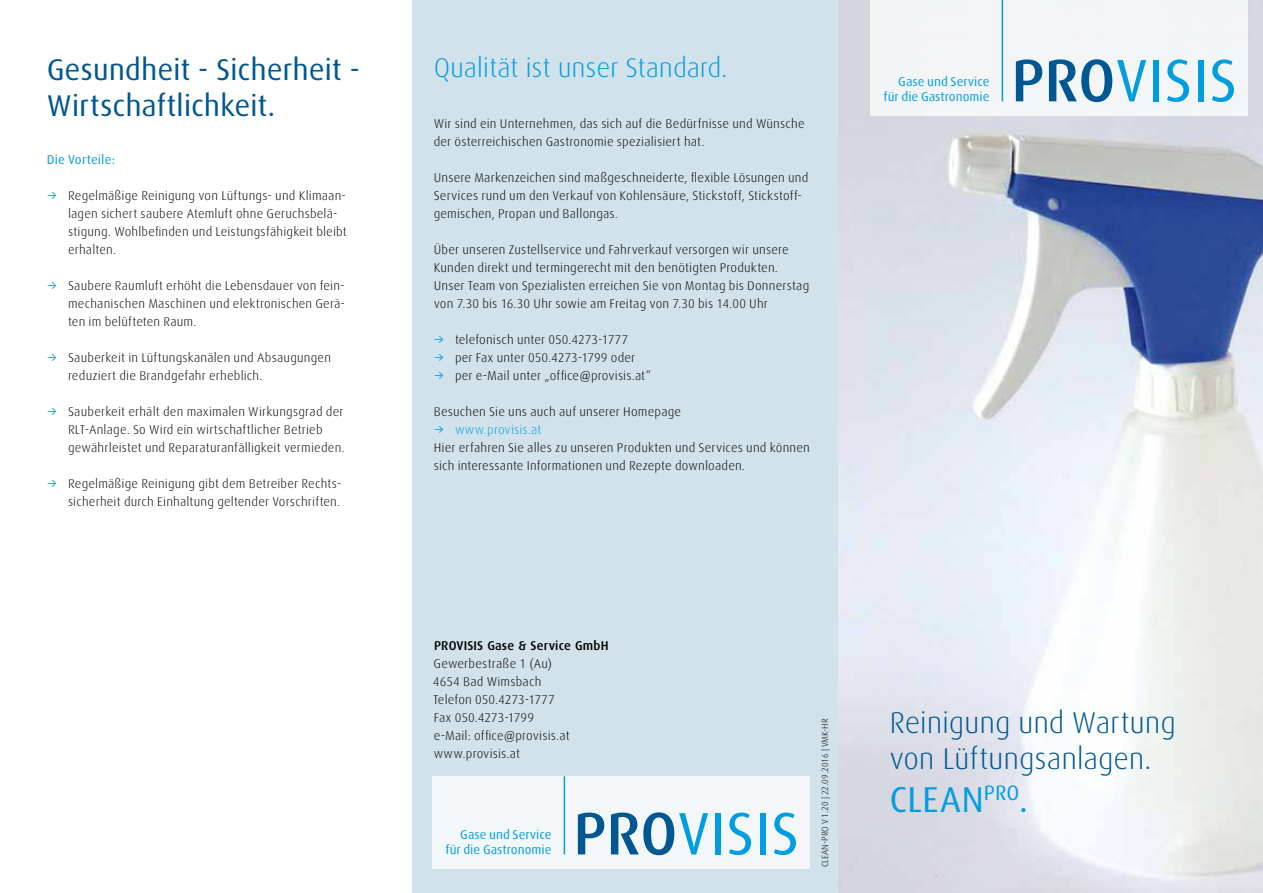
<style>
.page{position:relative;width:1263px;height:893px;background:#fff}
.page>*{position:absolute;margin:0;border:0;box-sizing:border-box;transform-origin:0 0}
.t1{font:60px "Linde Dax";color:#009ee0}
.t2{font:36px "Linde Dax OT";color:#009ee0}
.t3{font:30px/36px "Linde Dax OT";letter-spacing:-.01em;color:#005791}
.t4{font:300 30px/36px "Linde Dax OT";letter-spacing:-.005em;color:#005791}
.t5{font:300 27px "Linde Dax OT";letter-spacing:-.01em;color:#009ee0}
.t6{font:300 12.75px/18px "Linde Dax OT";letter-spacing:.01em;color:#000}
.t7{font:12.75px/15.3px "Linde Dax";color:#009ee0;text-align:right}
.t8{font:500 12.75px "Linde Dax OT";letter-spacing:.015em;color:#000}
.t9{font:12.75px "Linde Dax OT";letter-spacing:.01em;color:#009ee0}
.t10{font:300 9px "Linde Dax";color:#000}
.s1{font-family:"Linde Dax Office";font-weight:700;color:#009ee0}
.s2{color:#009ee0}
.s3{font-weight:500;color:#005791}
</style>
<div class="page">
<img style="left:838px;top:0;width:425px;height:893px">
<div style="left:412px;top:0;width:426px;height:893px;background:#d1e2eb"></div>
<div style="left:871px;top:0;width:377px;height:116px;background:#f4f5f7"></div>
<hr style="left:1002px;top:0;width:1px;height:101px;background:#009ee0">
<div style="left:433px;top:776px;width:377px;height:93px;background:#f3f7f9"></div>
<hr style="left:564px;top:776px;width:1px;height:78px;background:#009ee0">
<h3 class="t3" style="left:47px;top:50px;width:315px">Gesundheit - Sicherheit -<br>Wirtschaftlichkeit.</h3>
<p class="t9" style="left:47px;top:152px;width:70px">Die Vorteile:</p>
<p class="t6" style="left:68px;top:186px;width:280px;text-indent:-21px"><span class="s1">→</span> Regelmäßige Reinigung von Lüftungs- und Klimaan&shy;lagen sichert saubere Atemluft ohne Geruchsbelä&shy;stigung. Wohlbefinden und Leistungsfähigkeit bleibt erhalten.</p>
<p class="t6" style="left:68px;top:276px;width:279px;text-align:justify;text-indent:-21px"><span class="s1">→</span> Saubere Raumluft erhöht die Lebensdauer von fein&shy;mechanischen Maschinen und elektronischen Gerä&shy;ten im belüfteten Raum.</p>
<p class="t6" style="left:68px;top:348px;width:265px;text-indent:-21px"><span class="s1">→</span> Sauberkeit in Lüftungskanälen und Absaugungen reduziert die Brandgefahr erheblich.</p>
<p class="t6" style="left:68px;top:402px;width:278px;text-indent:-21px"><span class="s1">→</span> Sauberkeit erhält den maximalen Wirkungsgrad der<br>RLT-Anlage. So Wird ein wirtschaftlicher Betrieb gewährleistet und Reparaturanfälligkeit vermieden.</p>
<p class="t6" style="left:47px;top:474px;width:296px;text-align:right"><span class="s1">→</span> Regelmäßige Reinigung gibt dem Betreiber Rechts&shy;sicherheit durch Einhaltung geltender Vorschriften.</p>
<h3 class="t5" style="left:434px;top:51px;width:296px">Qualität ist unser Standard.</h3>
<p class="t6" style="left:434px;top:114px;width:372px">Wir sind ein Unternehmen, das sich auf die Bedürfnisse und Wünsche der österreichischen Gastronomie spezialisiert hat.</p>
<p class="t6" style="left:434px;top:168px;width:376px">Unsere Markenzeichen sind maßgeschneiderte, flexible Lösungen und<br>Services rund um den Verkauf von Kohlensäure, Stickstoff, Stickstoff&shy;gemischen, Propan und Ballongas.</p>
<p class="t6" style="left:434px;top:240px;width:377px">Über unseren Zustellservice und Fahrverkauf versorgen wir unsere Kunden direkt und termingerecht mit den benötigten Produkten.<br>Unser Team von Spezialisten erreichen Sie von Montag bis Donnerstag von 7.30 bis 16.30 Uhr sowie am Freitag von 7.30 bis 14.00 Uhr</p>
<p class="t6" style="left:434px;top:330px;width:196px"><span class="s1">→</span> telefonisch unter 050.4273-1777</p>
<p class="t6" style="left:434px;top:348px;width:203px"><span class="s1">→</span> per Fax unter 050.4273-1799 oder</p>
<p class="t6" style="left:434px;top:366px;width:219px"><span class="s1">→</span> per e-Mail unter „office@provisis.at“</p>
<p class="t6" style="left:434px;top:402px;width:249px">Besuchen Sie uns auch auf unserer Homepage</p>
<p class="t6" style="left:434px;top:420px;width:378px"><span class="s1">→</span> <span class="s2">www.provisis.at<br></span>Hier erfahren Sie alles zu unseren Produkten und Services und können sich interessante Informationen und Rezepte downloaden.</p>
<p class="t7" style="left:883px;top:74px;width:108px">Gase und Service für die Gastronomie</p>
<h1 class="t1" style="left:1011px;top:47px;width:228px"><span class="s3">PRO</span>VISIS</h1>
<p class="t8" style="left:434px;top:637px;width:176px">PROVISIS Gase &amp; Service GmbH</p>
<p class="t6" style="left:433px;top:654px;width:138px">Gewerbestraße 1 (Au)<br>4654 Bad Wimsbach<br>Telefon 050.4273-1777<br>Fax 050.4273-1799 e-Mail: office@provisis.at www.provisis.at</p>
<p class="t7" style="left:446px;top:827px;width:108px">Gase und Service für die Gastronomie</p>
<h1 class="t1" style="left:574px;top:800px;width:228px"><span class="s3">PRO</span>VISIS</h1>
<p class="t10" style="left:820px;top:867px;width:150px;rotate:-90deg">CLEAN-PRO V 1.20 | 22.09.2016 | VMK-HR</p>
<h3 class="t4" style="left:889px;top:704px;width:288px">Reinigung und Wartung von Lüftungsanlagen.</h3>
<h2 class="t2" style="left:889px;top:776px;width:140px">CLEAN<sup>PRO</sup>.</h2>
</div>
